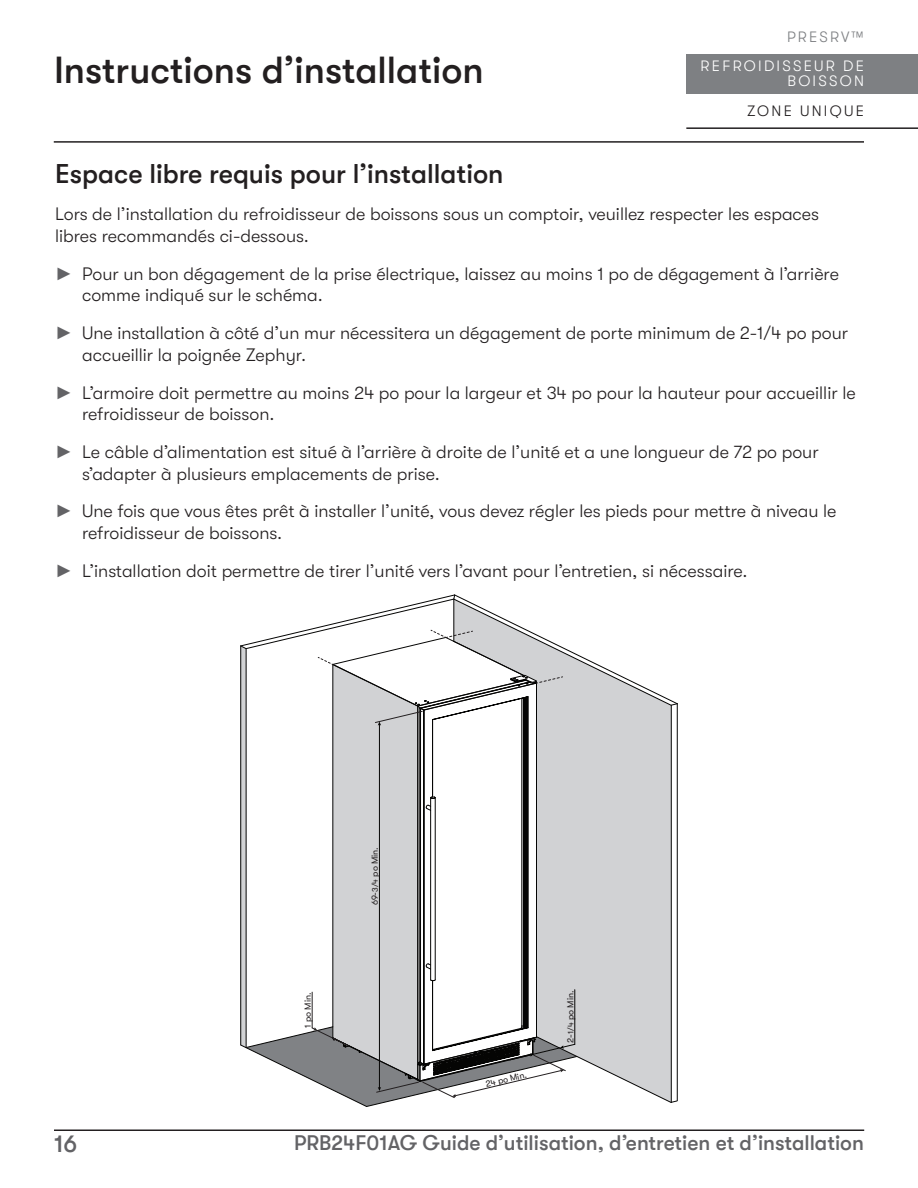
<style>
.page{position:relative;width:918px;height:1188px;background:#fff}
.page>*{position:absolute;margin:0;border:0;box-sizing:border-box;transform-origin:0 0}
.t1{font:500 37.5px "GT Walsheim";color:#231f20}
.t2{font:500 27px "GT Walsheim";color:#231f20}
.t3{font:500 24px "GT Walsheim";color:#636366}
.t4{font:500 21px "GT Walsheim";color:#636366}
.t5{font:300 18px/21.6px "GT Walsheim";color:#231f20}
.t6{font:300 15px/15px "GT Walsheim";letter-spacing:.15em;color:#fff;text-align:right}
.t7{font:300 15px "GT Walsheim";letter-spacing:.15em;color:#231f20}
.t8{font:300 15px "GT Walsheim";letter-spacing:.15em;color:#7e8083}
.t9{font:9px "GT Walsheim";color:#231f20}
.s1{font-family:"Arial";font-weight:400;color:#636366}
.s2{font-size:8.25px}
</style>
<div class="page">
<div style="left:686px;top:54px;width:232px;height:40px;background:#7e8083"></div>
<hr style="left:686px;top:127px;width:232px;height:2px;background:#231f20">
<hr style="left:54px;top:141px;width:810px;height:2px;background:#231f20">
<hr style="left:54px;top:1130px;width:810px;height:1px;background:#231f20">
<svg style="left:240px;top:594px;width:438px;height:513px"></svg>
<h1 class="t1" style="left:54px;top:49px;width:431px">Instructions d’installation</h1>
<p class="t8" style="left:787px;top:28px;width:78px">PRESRV™</p>
<p class="t6" style="left:701px;top:59px;width:165px">REFROIDISSEUR DE<br>BOISSON</p>
<p class="t7" style="left:747px;top:102px;width:118px">ZONE UNIQUE</p>
<h2 class="t2" style="left:55px;top:158px;width:450px">Espace libre requis pour l’installation</h2>
<p class="t5" style="left:55px;top:204px;width:766px">Lors de l’installation du refroidisseur de boissons sous un comptoir, veuillez respecter les espaces libres recommandés ci-dessous.</p>
<p class="t5" style="left:82px;top:263px;width:758px;text-indent:-27px"><span class="s1">►</span> Pour un bon dégagement de la prise électrique, laissez au moins 1 po de dégagement à l’arrière comme indiqué sur le schéma.</p>
<p class="t5" style="left:82px;top:322px;width:768px;text-indent:-27px"><span class="s1">►</span> Une installation à côté d’un mur nécessitera un dégagement de porte minimum de 2-1/4 po pour accueillir la poignée Zephyr.</p>
<p class="t5" style="left:82px;top:382px;width:775px;text-indent:-27px"><span class="s1">►</span> L’armoire doit permettre au moins 24 po pour la largeur et 34 po pour la hauteur pour accueillir le refroidisseur de boisson.</p>
<p class="t5" style="left:82px;top:441px;width:738px;text-indent:-27px"><span class="s1">►</span> Le câble d’alimentation est situé à l’arrière à droite de l’unité et a une longueur de 72 po pour s’adapter à plusieurs emplacements de prise.</p>
<p class="t5" style="left:82px;top:501px;width:756px;text-indent:-27px"><span class="s1">►</span> Une fois que vous êtes prêt à installer l’unité, vous devez régler les pieds pour mettre à niveau le refroidisseur de boissons.</p>
<p class="t5" style="left:55px;top:560px;width:694px"><span class="s1">►</span> L’installation doit permettre de tirer l’unité vers l’avant pour l’entretien, si nécessaire.</p>
<p class="t9" style="left:303px;top:1028px;width:37px;rotate:-90deg">1 po Min.</p>
<p class="t9" style="left:370px;top:905px;width:60px;rotate:-90deg">69-<span class="s2">3/4</span> po Min.</p>
<p class="t9" style="left:485px;top:1080px;width:44px;rotate:-14deg">24 po Min.</p>
<p class="t9" style="left:565px;top:1043px;width:54px;rotate:-90deg">2-<span class="s2">1/4</span> po Min.</p>
<h3 class="t3" style="left:54px;top:1131px;width:25px">16</h3>
<p class="t4" style="left:294px;top:1131px;width:571px">PRB24F01AG Guide d’utilisation, d’entretien et d’installation</p>
</div>
